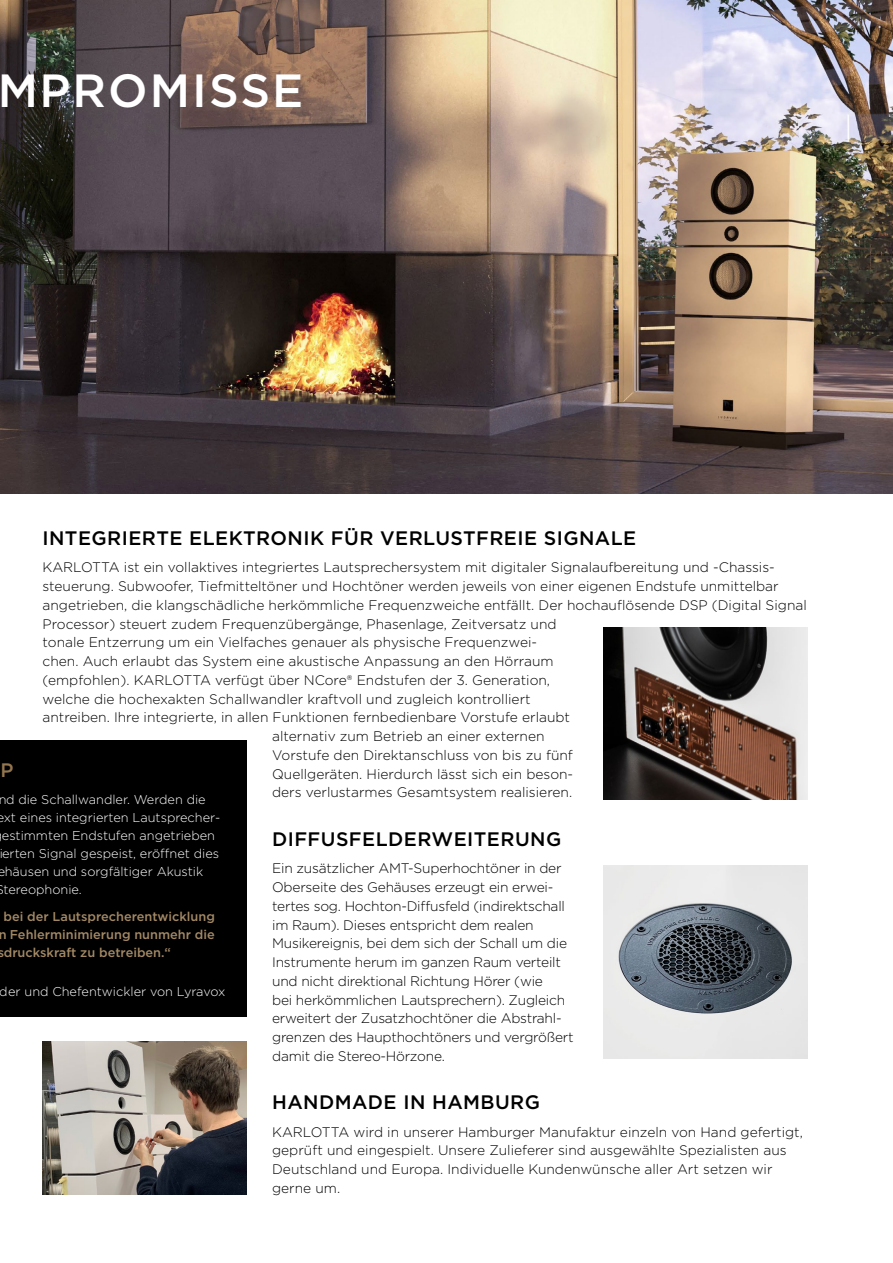
<style>
.page{position:relative;width:893px;height:1263px;background:#fff}
.page>*{position:absolute;margin:0;border:0;box-sizing:border-box;transform-origin:0 0}
.t1{font:500 46.5px "Gotham";letter-spacing:.045em;color:#fff}
.t2{font:500 19.5px "Gotham";letter-spacing:.02em;color:#000}
.t3{font:500 19.5px "Gotham";color:#94764e}
.t4{font:300 13.8px/18.8px "Gotham";color:#000}
.t5{font:300 12.75px "Gotham";color:#fff}
.t6{font:500 12.75px/18px "Gotham";color:#a38864;text-align:justify}
</style>
<div class="page">
<img style="left:0;top:0;width:893px;height:494px">
<div style="left:0;top:740px;width:247px;height:277px;background:#000"></div>
<img style="left:604px;top:627px;width:204px;height:172px">
<img style="left:604px;top:865px;width:204px;height:194px">
<img style="left:43px;top:1042px;width:204px;height:153px">
<h1 class="t1" style="left:-3px;top:60px;width:308px">MPROMISSE</h1>
<h2 class="t2" style="left:43px;top:525px;width:595px">INTEGRIERTE ELEKTRONIK FÜR VERLUSTFREIE SIGNALE</h2>
<p class="t4" style="left:43px;top:558px;width:734px">KARLOTTA ist ein vollaktives integriertes Lautsprechersystem mit digitaler Signalaufbereitung und -Chassis-</p>
<p class="t4" style="left:43px;top:576px;width:738px">steuerung. Subwoofer, Tiefmitteltöner und Hochtöner werden jeweils von einer eigenen Endstufe unmittelbar</p>
<p class="t4" style="left:43px;top:595px;width:766px">angetrieben, die klangschädliche herkömmliche Frequenzweiche entfällt. Der hochauflösende DSP (Digital Signal</p>
<p class="t4" style="left:43px;top:614px;width:516px">Processor) steuert zudem Frequenzübergänge, Phasenlage, Zeitversatz und</p>
<p class="t4" style="left:43px;top:633px;width:496px">tonale Entzerrung um ein Vielfaches genauer als physische Frequenzwei-</p>
<p class="t4" style="left:43px;top:651px;width:513px">chen. Auch erlaubt das System eine akustische Anpassung an den Hörraum</p>
<p class="t4" style="left:43px;top:670px;width:509px">(empfohlen). KARLOTTA verfügt über NCore® Endstufen der 3. Generation,</p>
<p class="t4" style="left:43px;top:689px;width:490px">welche die hochexakten Schallwandler kraftvoll und zugleich kontrolliert</p>
<p class="t4" style="left:43px;top:708px;width:529px">antreiben. Ihre integrierte, in allen Funktionen fernbedienbare Vorstufe erlaubt</p>
<p class="t4" style="left:272px;top:726px;width:274px">alternativ zum Betrieb an einer externen</p>
<p class="t4" style="left:272px;top:745px;width:302px">Vorstufe den Direktanschluss von bis zu fünf</p>
<p class="t4" style="left:272px;top:764px;width:303px">Quellgeräten. Hierdurch lässt sich ein beson-</p>
<p class="t4" style="left:272px;top:783px;width:302px">ders verlustarmes Gesamtsystem realisieren.</p>
<h2 class="t2" style="left:272px;top:826px;width:291px">DIFFUSFELDERWEITERUNG</h2>
<p class="t4" style="left:272px;top:859px;width:303px">Ein zusätzlicher AMT-Superhochtöner in der Oberseite des Gehäuses erzeugt ein erwei&shy;tertes sog. Hochton-Diffusfeld (indirektschall im Raum). Dieses entspricht dem realen Musikereignis, bei dem sich der Schall um die Instrumente herum im ganzen Raum verteilt und nicht direktional Richtung Hörer (wie<br>bei herkömmlichen Lautsprechern). Zugleich erweitert der Zusatzhochtöner die Abstrahl&shy;grenzen des Haupthochtöners und vergrößert damit die Stereo-Hörzone.</p>
<h2 class="t2" style="left:272px;top:1090px;width:269px">HANDMADE IN HAMBURG</h2>
<p class="t4" style="left:272px;top:1122px;width:532px">KARLOTTA wird in unserer Hamburger Manufaktur einzeln von Hand gefertigt, geprüft und eingespielt. Unsere Zulieferer sind ausgewählte Spezialisten aus Deutschland und Europa. Individuelle Kundenwünsche aller Art setzen wir gerne um.</p>
<h2 class="t3" style="left:0;top:757px;width:15px">P</h2>
<p class="t5" style="left:-2px;top:791px;width:209px">nd die Schallwandler. Werden die</p>
<p class="t5" style="left:-3px;top:809px;width:225px">ext eines integrierten Lautsprecher-</p>
<p class="t5" style="left:2px;top:827px;width:215px">estimmten Endstufen angetrieben</p>
<p class="t5" style="left:-1px;top:845px;width:222px">ierten Signal gespeist, eröffnet dies</p>
<p class="t5" style="left:-3px;top:863px;width:207px">ehäusen und sorgfältiger Akustik</p>
<p class="t5" style="left:3px;top:881px;width:80px">tereophonie.</p>
<p class="t6" style="left:-3px;top:907px;width:219px;text-indent:6px">bei der Lautsprecherentwicklung n Fehlerminimierung nunmehr die sdruckskraft zu betreiben.“</p>
<p class="t5" style="left:0;top:983px;width:227px">der und Chefentwickler von Lyravox</p>
</div>
